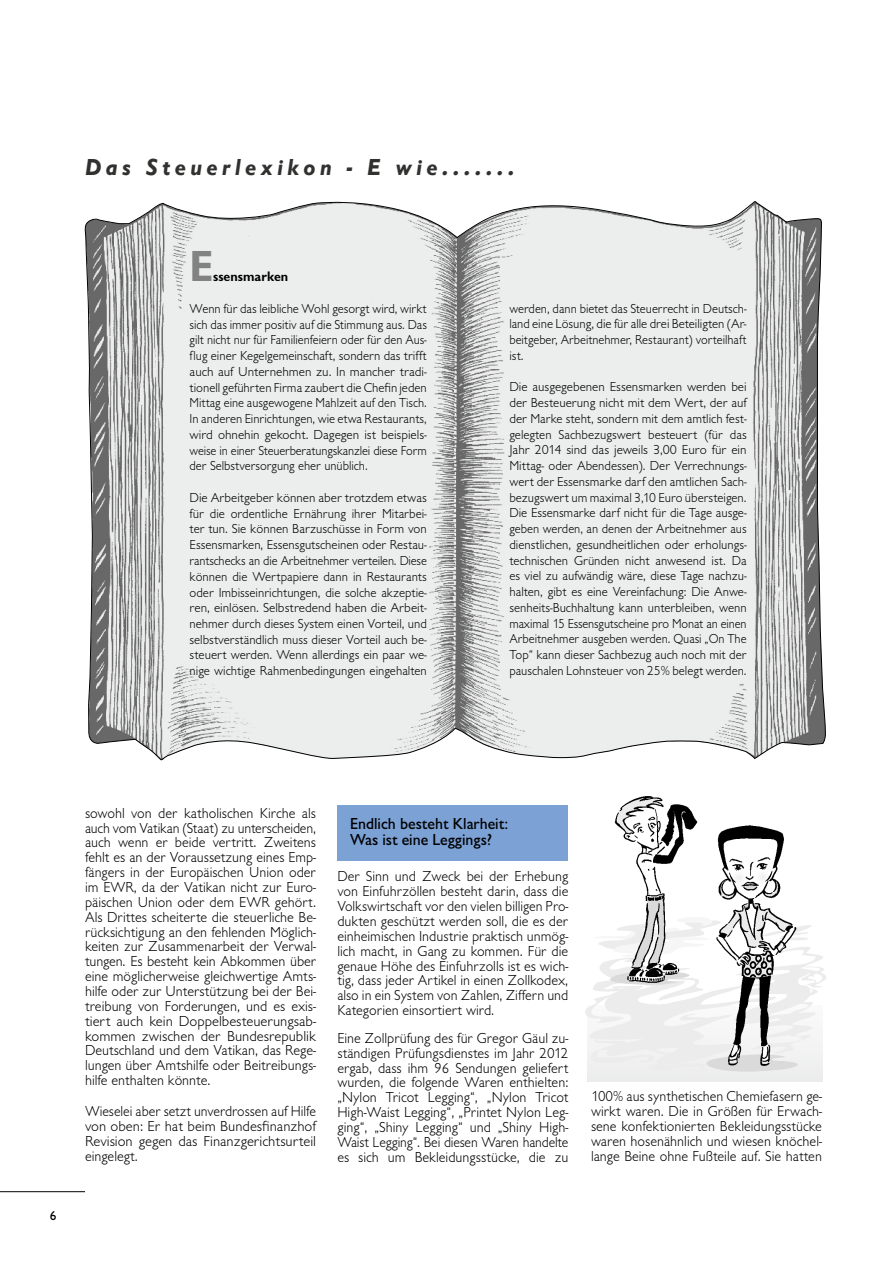
<style>
.page{position:relative;width:893px;height:1263px;background:#fff}
.page>*{position:absolute;margin:0;border:0;box-sizing:border-box;transform-origin:0 0}
.t1{font:700 45px "Chantilly";color:#818281}
.t2{font:italic 700 24px "Chantilly";letter-spacing:.19em;color:#313130}
.t3{font:16.5px/16.5px "Chantilly";color:#000}
.t4{font:300 15px/14.9px "Chantilly";color:#000;text-align:justify}
.t5{font:700 14.25px "Chantilly";color:#000}
.t6{font:300 13.5px/15.8px "Chantilly";color:#000;text-align:justify}
.t7{font:13.5px "Chantilly";color:#000}
</style>
<div class="page">
<hr style="left:0;top:1191px;width:85px;height:1px;background:#000">
<svg style="left:84px;top:201px;width:742px;height:605px;background:#dddede"></svg>
<div style="left:337px;top:806px;width:231px;height:55px;background:#7ba1d5"></div>
<div style="left:587px;top:1005px;width:236px;height:77px;background:#eceded"></div>
<svg style="left:584px;top:797px;width:242px;height:275px"></svg>
<h2 class="t2" style="left:85px;top:153px;width:431px">Das Steuerlexikon - E wie.......</h2>
<h1 class="t1" style="left:190px;top:240px;width:25px">E</h1>
<p class="t5" style="left:213px;top:268px;width:77px">ssensmarken</p>
<p class="t6" style="left:190px;top:301px;width:239px">Wenn für das leibliche Wohl gesorgt wird, wirkt sich das immer positiv auf die Stimmung aus. Das gilt nicht nur für Familienfeiern oder für den Aus&shy;flug einer Kegelgemeinschaft, sondern das trifft auch auf Unternehmen zu. In mancher tradi&shy;tionell geführten Firma zaubert die Chefin jeden Mittag eine ausgewogene Mahlzeit auf den Tisch.<br>In anderen Einrichtungen, wie etwa Restaurants, wird ohnehin gekocht. Dagegen ist beispiels&shy;weise in einer Steuerberatungskanzlei diese Form der Selbstversorgung eher unüblich.</p>
<p class="t6" style="left:190px;top:490px;width:239px">Die Arbeitgeber können aber trotzdem etwas für die ordentliche Ernährung ihrer Mitarbei&shy;ter tun. Sie können Barzuschüsse in Form von Essensmarken, Essensgutscheinen oder Restau&shy;rantschecks an die Arbeitnehmer verteilen. Diese können die Wertpapiere dann in Restaurants oder Imbisseinrichtungen, die solche akzeptie&shy;ren, einlösen. Selbstredend haben die Arbeit&shy;nehmer durch dieses System einen Vorteil, und selbstverständlich muss dieser Vorteil auch be&shy;steuert werden. Wenn allerdings ein paar we&shy;nige wichtige Rahmenbedingungen eingehalten</p>
<p class="t6" style="left:509px;top:301px;width:239px">werden, dann bietet das Steuerrecht in Deutsch&shy;land eine Lösung, die für alle drei Beteiligten (Ar&shy;beitgeber, Arbeitnehmer, Restaurant) vorteilhaft ist.</p>
<p class="t6" style="left:509px;top:379px;width:239px">Die ausgegebenen Essensmarken werden bei der Besteuerung nicht mit dem Wert, der auf der Marke steht, sondern mit dem amtlich fest&shy;gelegten Sachbezugswert besteuert (für das Jahr 2014 sind das jeweils 3,00 Euro für ein Mittag- oder Abendessen). Der Verrechnungs&shy;wert der Essensmarke darf den amtlichen Sach&shy;bezugswert um maximal 3,10 Euro übersteigen.<br>Die Essensmarke darf nicht für die Tage ausge&shy;geben werden, an denen der Arbeitnehmer aus dienstlichen, gesundheitlichen oder erholungs&shy;technischen Gründen nicht anwesend ist. Da es viel zu aufwändig wäre, diese Tage nachzu&shy;halten, gibt es eine Vereinfachung: Die Anwe&shy;senheits-Buchhaltung kann unterbleiben, wenn maximal 15 Essensgutscheine pro Monat an einen Arbeitnehmer ausgeben werden. Quasi „On The Top“ kann dieser Sachbezug auch noch mit der pauschalen Lohnsteuer von 25% belegt werden.</p>
<p class="t7" style="left:50px;top:1208px;width:8px">6</p>
<p class="t4" style="left:85px;top:806px;width:233px">sowohl von der katholischen Kirche als auch vom Vatikan (Staat) zu unterscheiden, auch wenn er beide vertritt. Zweitens fehlt es an der Voraussetzung eines Emp&shy;fängers in der Europäischen Union oder im EWR, da der Vatikan nicht zur Euro&shy;päischen Union oder dem EWR gehört.<br>Als Drittes scheiterte die steuerliche Be&shy;rücksichtigung an den fehlenden Möglich&shy;keiten zur Zusammenarbeit der Verwal&shy;tungen. Es besteht kein Abkommen über eine möglicherweise gleichwertige Amts&shy;hilfe oder zur Unterstützung bei der Bei&shy;treibung von Forderungen, und es exis&shy;tiert auch kein Doppelbesteuerungsab&shy;kommen zwischen der Bundesrepublik Deutschland und dem Vatikan, das Rege&shy;lungen über Amtshilfe oder Beitreibungs&shy;hilfe enthalten könnte.</p>
<p class="t4" style="left:85px;top:1104px;width:233px">Wieselei aber setzt unverdrossen auf Hilfe von oben: Er hat beim Bundesfinanzhof Revision gegen das Finanzgerichtsurteil eingelegt.</p>
<p class="t3" style="left:350px;top:815px;width:160px">Endlich besteht Klarheit:<br>Was ist eine Leggings?</p>
<p class="t4" style="left:337px;top:869px;width:233px">Der Sinn und Zweck bei der Erhebung von Einfuhrzöllen besteht darin, dass die Volkswirtschaft vor den vielen billigen Pro&shy;dukten geschützt werden soll, die es der einheimischen Industrie praktisch unmög&shy;lich macht, in Gang zu kommen. Für die genaue Höhe des Einfuhrzolls ist es wich&shy;tig, dass jeder Artikel in einen Zollkodex, also in ein System von Zahlen, Ziffern und Kategorien einsortiert wird.</p>
<p class="t4" style="left:337px;top:1031px;width:233px">Eine Zollprüfung des für Gregor Gäul zu&shy;ständigen Prüfungsdienstes im Jahr 2012 ergab, dass ihm 96 Sendungen geliefert wurden, die folgende Waren enthielten: „Nylon Tricot Legging“, „Nylon Tricot High-Waist Legging“, „Printet Nylon Leg&shy;ging“, „Shiny Legging“ und „Shiny High-Waist Legging“. Bei diesen Waren handelte es sich um Bekleidungsstücke, die zu</p>
<p class="t4" style="left:591px;top:1088px;width:233px">100% aus synthetischen Chemiefasern ge&shy;wirkt waren. Die in Größen für Erwach&shy;sene konfektionierten Bekleidungsstücke waren hosenähnlich und wiesen knöchel&shy;lange Beine ohne Fußteile auf. Sie hatten</p>
</div>
